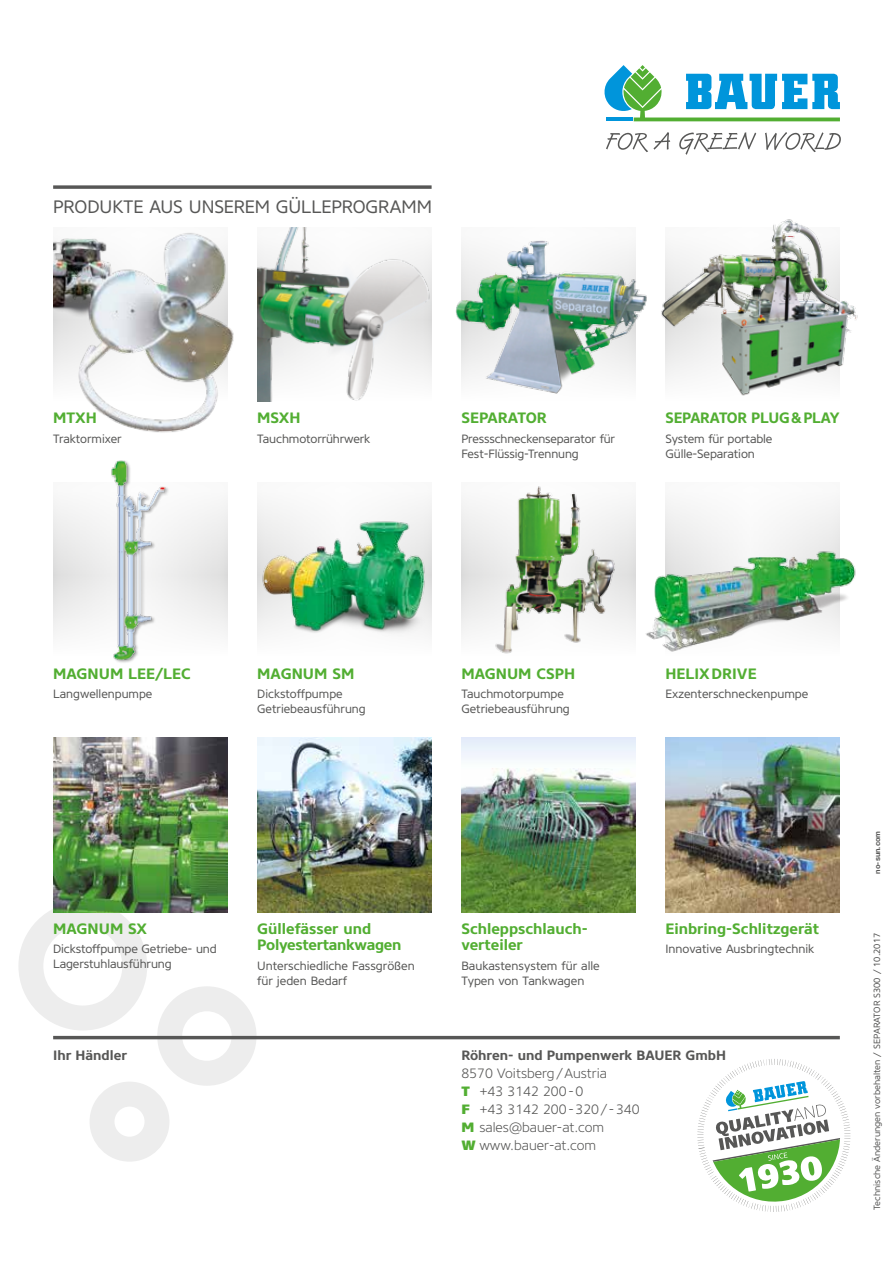
<style>
.page{position:relative;width:893px;height:1263px;background:#fff}
.page>*{position:absolute;margin:0;border:0;box-sizing:border-box;transform-origin:0 0}
.t1{font:18px "Core Sans NR45";letter-spacing:-.005em;color:#575756}
.t2{font:700 15px/16.5px "Core Sans NR65";color:#52ae32}
.t3{font:700 15px/16.5px "Core Sans NR65";letter-spacing:-.02em;color:#52ae32}
.t4{font:300 13.5px/18px "Core Sans NR35";color:#575756}
.t5{font:700 13.5px "Core Sans NR65";color:#575756}
.t6{font:12px/15px "Core Sans NR45";color:#575756}
.t7{font:9px "Core Sans NR45";color:#575756}
.t8{font:700 7.5px "Helvetica Neue LT Std";color:#575756}
.s1{font-family:"Core Sans NR85";font-weight:800;color:#52ae32}
</style>
<div class="page">
<svg style="left:604px;top:65px;width:236px;height:56px"></svg>
<svg style="left:606px;top:132px;width:64px;height:20px"></svg>
<svg style="left:679px;top:132px;width:77px;height:23px"></svg>
<svg style="left:765px;top:132px;width:76px;height:20px"></svg>
<svg style="left:18px;top:901px;width:239px;height:261px"></svg>
<div style="left:52px;top:482px;width:177px;height:176px;background:#575756;opacity:.16"></div>
<div style="left:460px;top:482px;width:177px;height:176px;background:#575756;opacity:.16"></div>
<div style="left:664px;top:482px;width:177px;height:176px;background:#f7f7f7"></div>
<img style="left:665px;top:738px;width:175px;height:174px">
<img style="left:461px;top:738px;width:175px;height:174px">
<img style="left:646px;top:545px;width:210px;height:107px">
<img style="left:109px;top:460px;width:61px;height:202px">
<div style="left:256px;top:482px;width:177px;height:176px;background:#fafafa"></div>
<img style="left:257px;top:227px;width:175px;height:175px">
<img style="left:257px;top:518px;width:175px;height:115px">
<img style="left:455px;top:240px;width:192px;height:154px">
<img style="left:257px;top:738px;width:175px;height:174px">
<img style="left:53px;top:738px;width:174px;height:174px">
<img style="left:661px;top:219px;width:197px;height:177px">
<img style="left:53px;top:233px;width:181px;height:200px">
<img style="left:490px;top:483px;width:130px;height:174px">
<svg style="left:697px;top:1059px;width:154px;height:153px"></svg>
<hr style="left:53px;top:1036px;width:787px;height:3px;background:#575756">
<svg style="left:53px;top:185px;width:379px;height:4px;background:#6d6d6c"></svg>
<h1 class="t1" style="left:53px;top:195px;width:380px">PRODUKTE AUS UNSEREM GÜLLEPROGRAMM</h1>
<p class="t2" style="left:53px;top:410px;width:45px">MTXH</p>
<p class="t6" style="left:53px;top:431px;width:70px">Traktormixer</p>
<p class="t2" style="left:257px;top:410px;width:45px">MSXH</p>
<p class="t6" style="left:257px;top:431px;width:115px">Tauchmotorrührwerk</p>
<p class="t2" style="left:461px;top:410px;width:87px">SEPARATOR</p>
<p class="t6" style="left:461px;top:431px;width:155px">Pressschneckenseparator für<br>Fest-Flüssig-Trennung</p>
<p class="t2" style="left:665px;top:410px;width:176px">SEPARATOR PLUG&amp;PLAY</p>
<p class="t6" style="left:665px;top:431px;width:108px">System für portable<br>Gülle-Separation</p>
<p class="t2" style="left:53px;top:665px;width:139px">MAGNUM LEE/LEC</p>
<p class="t6" style="left:53px;top:686px;width:101px">Langwellenpumpe</p>
<p class="t2" style="left:257px;top:665px;width:99px">MAGNUM SM</p>
<p class="t6" style="left:257px;top:686px;width:110px">Dickstoffpumpe<br>Getriebeausführung</p>
<p class="t2" style="left:461px;top:665px;width:115px">MAGNUM CSPH</p>
<p class="t6" style="left:461px;top:686px;width:110px">Tauchmotorpumpe<br>Getriebeausführung</p>
<p class="t2" style="left:665px;top:665px;width:93px">HELIXDRIVE</p>
<p class="t6" style="left:665px;top:686px;width:144px">Exzenterschneckenpumpe</p>
<p class="t2" style="left:53px;top:920px;width:96px">MAGNUM SX</p>
<p class="t6" style="left:53px;top:941px;width:165px">Dickstoffpumpe Getriebe- und<br>Lagerstuhlausführung</p>
<p class="t5" style="left:53px;top:1047px;width:75px">Ihr Händler</p>
<p class="t3" style="left:257px;top:920px;width:146px">Güllefässer und<br>Polyestertankwagen</p>
<p class="t6" style="left:257px;top:958px;width:159px">Unterschiedliche Fassgrößen für jeden Bedarf</p>
<p class="t2" style="left:461px;top:920px;width:128px">Schleppschlauch&shy;verteiler</p>
<p class="t6" style="left:461px;top:958px;width:140px">Baukastensystem für alle<br>Typen von Tankwagen</p>
<p class="t2" style="left:665px;top:920px;width:155px">Einbring-Schlitzgerät</p>
<p class="t6" style="left:665px;top:941px;width:150px">Innovative Ausbringtechnik</p>
<p class="t5" style="left:461px;top:1047px;width:266px">Röhren- und Pumpenwerk BAUER GmbH</p>
<p class="t4" style="left:461px;top:1064px;width:180px">8570 Voitsberg/Austria<br><span class="s1">T</span> +43 3142 200-0<br><span class="s1">F</span> +43 3142 200-320/ -340<br><span class="s1">M</span> sales@bauer-at.com<br><span class="s1">W</span> www.bauer-at.com</p>
<p class="t8" style="left:873px;top:873px;width:44px;rotate:-90deg">no-sun.com</p>
<p class="t7" style="left:871px;top:1210px;width:278px;rotate:-90deg">Technische Änderungen vorbehalten / SEPARATOR S300 / 10.2017</p>
</div>
